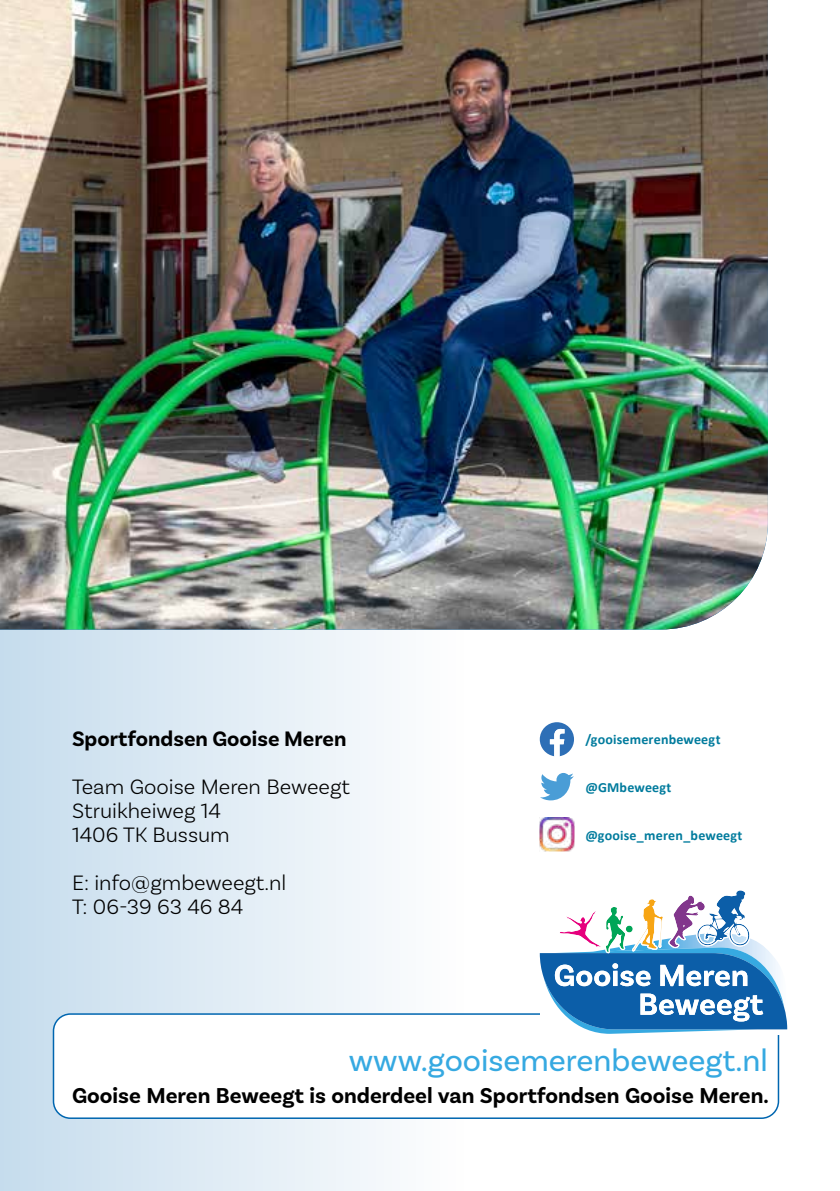
<style>
.page{position:relative;width:840px;height:1191px;background:#fff}
.page>*{position:absolute;margin:0;border:0;box-sizing:border-box;transform-origin:0 0}
.t1{font:32px "Basic Sans";color:#36a9e1}
.t2{font:700 22.6px "Basic Sans";color:#000}
.t3{font:300 22px/24px "Basic Sans";color:#000}
.t4{font:700 22px "Basic Sans";color:#000}
.t5{font:700 14px "Calibri";letter-spacing:.015em;color:#007b9d}
</style>
<div class="page">
<div style="left:0;top:0;width:469px;height:1191px;background:linear-gradient(to right,#c5dced,#fff)"></div>
<div style="left:53px;top:1014px;width:725px;height:104px;background:#fff;border-radius:17px"></div>
<div style="left:53px;top:1013px;width:725px;height:106px;border:2px solid #0066b0;border-radius:17px"></div>
<svg style="left:539px;top:890px;width:247px;height:143px"></svg>
<img style="left:0;top:0;width:767px;height:629px">
<svg style="left:539px;top:722px;width:34px;height:34px"></svg>
<img style="left:539px;top:817px;width:34px;height:34px">
<svg style="left:540px;top:773px;width:33px;height:27px"></svg>
<p class="t4" style="left:72px;top:725px;width:276px">Sportfondsen Gooise Meren</p>
<p class="t3" style="left:72px;top:774px;width:279px">Team Gooise Meren Beweegt<br>Struikheiweg 14<br>1406 TK Bussum</p>
<p class="t3" style="left:72px;top:870px;width:216px">E: info@gmbeweegt.nl<br>T: 06-39 63 46 84</p>
<p class="t5" style="left:585px;top:730px;width:136px">/gooisemerenbeweegt</p>
<p class="t5" style="left:585px;top:778px;width:87px">@GMbeweegt</p>
<p class="t5" style="left:585px;top:826px;width:158px">@gooise_meren_beweegt</p>
<h1 class="t1" style="left:348px;top:1041px;width:420px">www.gooisemerenbeweegt.nl</h1>
<p class="t2" style="left:72px;top:1081px;width:697px">Gooise Meren Beweegt is onderdeel van Sportfondsen Gooise Meren.</p>
</div>
